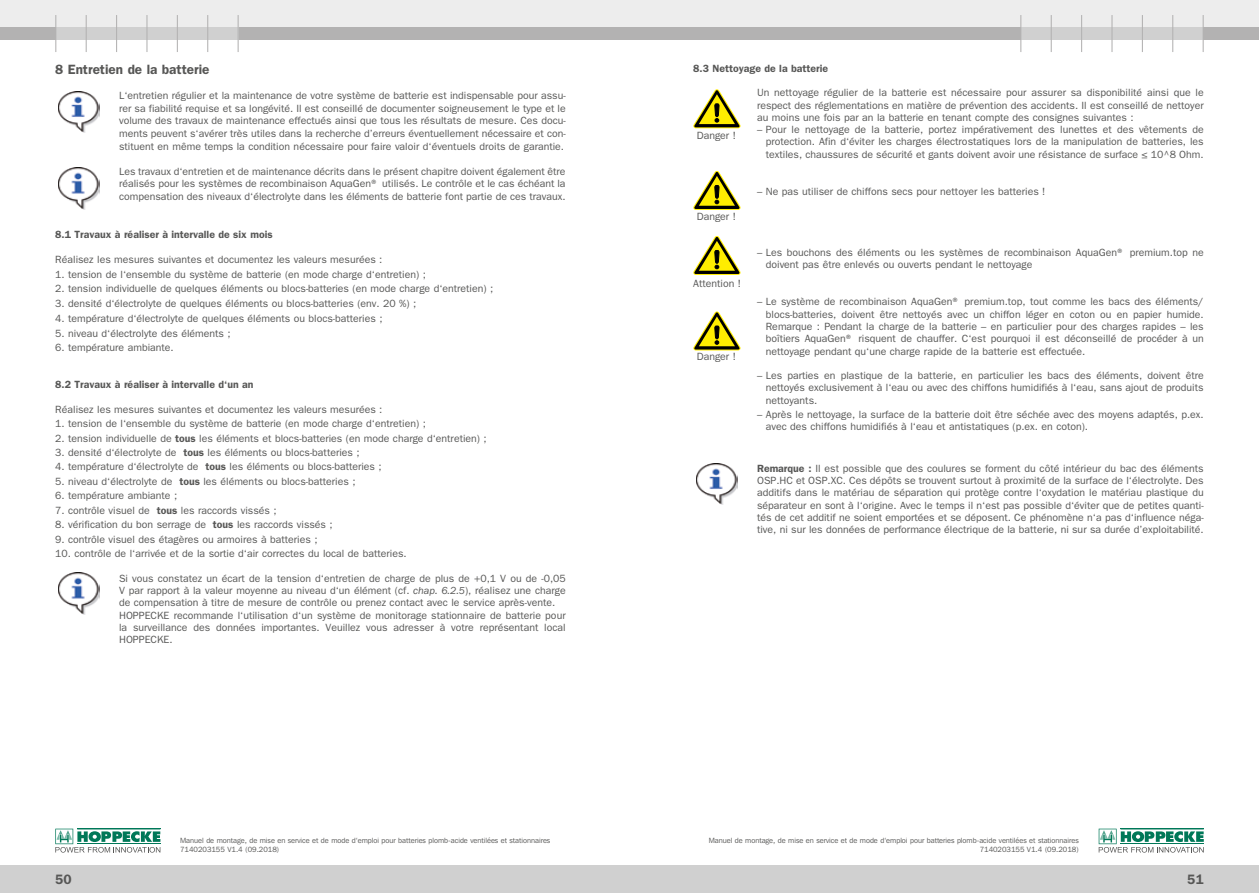
<style>
.page{position:relative;width:1259px;height:893px;background:#fff}
.page>*{position:absolute;margin:0;border:0;box-sizing:border-box;transform-origin:0 0}
.t1{font:600 13.5px "Franklin Gothic LT";color:#575756}
.t2{font:600 13.5px "Franklin Gothic IT Cby BT";color:#575756}
.t3{font:10.5px/12.3px "Franklin Gothic LT";color:#575756;text-align:justify}
.t4{font:600 10.5px "Franklin Gothic LT";color:#575756}
.t5{font:7.5px/9px "Franklin Gothic IT Cby BT";color:#575756}
.s1{font-weight:600}
.s2{font-style:italic}
</style>
<div class="page">
<div style="left:0;top:0;width:646px;height:28px;background:#ededed"></div>
<div style="left:629px;top:0;width:630px;height:28px;background:#ededed"></div>
<div style="left:1021px;top:28px;width:182px;height:12px;background:#d0d0d0"></div>
<div style="left:238px;top:28px;width:783px;height:12px;background:#b3b2b2"></div>
<div style="left:1203px;top:28px;width:56px;height:12px;background:#b3b2b2"></div>
<div style="left:56px;top:28px;width:182px;height:12px;background:#d0d0d0"></div>
<hr style="left:207px;top:15px;width:1px;height:37px;background:#b3b2b2">
<hr style="left:238px;top:15px;width:1px;height:37px;background:#b3b2b2">
<hr style="left:55px;top:15px;width:1px;height:37px;background:#b3b2b2">
<hr style="left:86px;top:15px;width:1px;height:37px;background:#b3b2b2">
<hr style="left:116px;top:15px;width:1px;height:37px;background:#b3b2b2">
<hr style="left:146px;top:15px;width:1px;height:37px;background:#b3b2b2">
<hr style="left:177px;top:15px;width:1px;height:37px;background:#b3b2b2">
<hr style="left:1172px;top:15px;width:1px;height:37px;background:#b3b2b2">
<hr style="left:1202px;top:15px;width:1px;height:37px;background:#b3b2b2">
<hr style="left:1020px;top:15px;width:1px;height:37px;background:#b3b2b2">
<hr style="left:1050px;top:15px;width:1px;height:37px;background:#b3b2b2">
<hr style="left:1081px;top:15px;width:1px;height:37px;background:#b3b2b2">
<hr style="left:1111px;top:15px;width:1px;height:37px;background:#b3b2b2">
<hr style="left:1141px;top:15px;width:2px;height:37px;background:#b3b2b2">
<div style="left:0;top:28px;width:56px;height:12px;background:#b3b2b2"></div>
<div style="left:0;top:865px;width:1259px;height:28px;background:#d0d0d0"></div>
<svg style="left:55px;top:829px;width:105px;height:24px"></svg>
<svg style="left:1098px;top:829px;width:105px;height:24px"></svg>
<img style="left:59px;top:91px;width:40px;height:42px">
<img style="left:59px;top:168px;width:40px;height:41px">
<img style="left:59px;top:573px;width:40px;height:41px">
<img style="left:697px;top:463px;width:40px;height:41px">
<svg style="left:693px;top:89px;width:47px;height:39px"></svg>
<svg style="left:693px;top:171px;width:47px;height:39px"></svg>
<svg style="left:693px;top:236px;width:47px;height:39px"></svg>
<svg style="left:693px;top:311px;width:47px;height:39px"></svg>
<p class="t1" style="left:55px;top:61px;width:156px">8 Entretien de la batterie</p>
<p class="t3" style="left:119px;top:89px;width:448px">L‘entretien régulier et la maintenance de votre système de batterie est indispensable pour assu&shy;rer sa fiabilité requise et sa longévité. Il est conseillé de documenter soigneusement le type et le volume des travaux de maintenance effectués ainsi que tous les résultats de mesure. Ces docu&shy;ments peuvent s‘avérer très utiles dans la recherche d’erreurs éventuellement nécessaire et con&shy;stituent en même temps la condition nécessaire pour faire valoir d‘éventuels droits de garantie.</p>
<p class="t3" style="left:119px;top:165px;width:448px">Les travaux d‘entretien et de maintenance décrits dans le présent chapitre doivent également être réalisés pour les systèmes de recombinaison AquaGen® utilisés. Le contrôle et le cas échéant la compensation des niveaux d‘électrolyte dans les éléments de batterie font partie de ces travaux.</p>
<p class="t4" style="left:55px;top:228px;width:219px">8.1 Travaux à réaliser à intervalle de six mois</p>
<p class="t3" style="left:55px;top:253px;width:329px">Réalisez les mesures suivantes et documentez les valeurs mesurées :</p>
<p class="t3" style="left:55px;top:268px;width:372px">1. tension de l‘ensemble du système de batterie (en mode charge d‘entretien) ;</p>
<p class="t3" style="left:55px;top:283px;width:439px">2. tension individuelle de quelques éléments ou blocs-batteries (en mode charge d‘entretien) ;</p>
<p class="t3" style="left:55px;top:297px;width:362px">3. densité d‘électrolyte de quelques éléments ou blocs-batteries (env. 20 %) ;</p>
<p class="t3" style="left:55px;top:312px;width:329px">4. température d‘électrolyte de quelques éléments ou blocs-batteries ;</p>
<p class="t3" style="left:55px;top:327px;width:177px">5. niveau d‘électrolyte des éléments ;</p>
<p class="t3" style="left:55px;top:342px;width:120px">6. température ambiante.</p>
<p class="t4" style="left:55px;top:378px;width:200px">8.2 Travaux à réaliser à intervalle d‘un an</p>
<p class="t3" style="left:55px;top:403px;width:329px">Réalisez les mesures suivantes et documentez les valeurs mesurées :</p>
<p class="t3" style="left:55px;top:418px;width:372px">1. tension de l‘ensemble du système de batterie (en mode charge d‘entretien) ;</p>
<p class="t3" style="left:55px;top:432px;width:433px">2. tension individuelle de <span class="s1">tous</span> les éléments et blocs-batteries (en mode charge d‘entretien) ;</p>
<p class="t3" style="left:55px;top:446px;width:306px">3. densité d‘électrolyte de <span class="s1">tous</span> les éléments ou blocs-batteries ;</p>
<p class="t3" style="left:55px;top:461px;width:328px">4. température d‘électrolyte de <span class="s1">tous</span> les éléments ou blocs-batteries ;</p>
<p class="t3" style="left:55px;top:475px;width:302px">5. niveau d‘électrolyte de <span class="s1">tous</span> les éléments ou blocs-batteries ;</p>
<p class="t3" style="left:55px;top:490px;width:123px">6. température ambiante ;</p>
<p class="t3" style="left:55px;top:504px;width:223px">7. contrôle visuel de <span class="s1">tous</span> les raccords vissés ;</p>
<p class="t3" style="left:55px;top:519px;width:279px">8. vérification du bon serrage de <span class="s1">tous</span> les raccords vissés ;</p>
<p class="t3" style="left:55px;top:533px;width:264px">9. contrôle visuel des étagères ou armoires à batteries ;</p>
<p class="t3" style="left:55px;top:547px;width:353px">10. contrôle de l‘arrivée et de la sortie d‘air correctes du local de batteries.</p>
<p class="t3" style="left:119px;top:572px;width:448px;text-align:left">Si vous constatez un écart de la tension d‘entretien de charge de plus de +0,1 V ou de -0,05<br>V par rapport à la valeur moyenne au niveau d‘un élément (cf. <span class="s2">chap. 6.2.5</span>), réalisez une charge de compensation à titre de mesure de contrôle ou prenez contact avec le service après-vente.<br>HOPPECKE recommande l‘utilisation d‘un système de monitorage stationnaire de batterie pour la surveillance des données importantes. Veuillez vous adresser à votre représentant local HOPPECKE.</p>
<p class="t4" style="left:693px;top:62px;width:136px">8.3 Nettoyage de la batterie</p>
<p class="t3" style="left:697px;top:130px;width:41px">Danger !</p>
<p class="t3" style="left:697px;top:210px;width:41px">Danger !</p>
<p class="t3" style="left:693px;top:277px;width:49px">Attention !</p>
<p class="t3" style="left:697px;top:350px;width:41px">Danger !</p>
<p class="t3" style="left:757px;top:87px;width:448px">Un nettoyage régulier de la batterie est nécessaire pour assurer sa disponibilité ainsi que le respect des réglementations en matière de prévention des accidents. Il est conseillé de nettoyer au moins une fois par an la batterie en tenant compte des consignes suivantes :</p>
<p class="t3" style="left:766px;top:124px;width:439px;text-indent:-9px">– Pour le nettoyage de la batterie, portez impérativement des lunettes et des vêtements de protection. Afin d‘éviter les charges électrostatiques lors de la manipulation de batteries, les textiles, chaussures de sécurité et gants doivent avoir une résistance de surface ≤ 10^8 Ohm.</p>
<p class="t3" style="left:757px;top:185px;width:290px">– Ne pas utiliser de chiffons secs pour nettoyer les batteries !</p>
<p class="t3" style="left:766px;top:246px;width:439px;text-indent:-9px">– Les bouchons des éléments ou les systèmes de recombinaison AquaGen® premium.top ne doivent pas être enlevés ou ouverts pendant le nettoyage</p>
<p class="t3" style="left:766px;top:296px;width:439px;text-indent:-9px">– Le système de recombinaison AquaGen® premium.top, tout comme les bacs des éléments/ blocs-batteries, doivent être nettoyés avec un chiffon léger en coton ou en papier humide.<br>Remarque : Pendant la charge de la batterie – en particulier pour des charges rapides – les boîtiers AquaGen® risquent de chauffer. C‘est pourquoi il est déconseillé de procéder à un nettoyage pendant qu‘une charge rapide de la batterie est effectuée.</p>
<p class="t3" style="left:766px;top:369px;width:439px;text-indent:-9px">– Les parties en plastique de la batterie, en particulier les bacs des éléments, doivent être nettoyés exclusivement à l‘eau ou avec des chiffons humidifiés à l‘eau, sans ajout de produits nettoyants.</p>
<p class="t3" style="left:766px;top:408px;width:439px;text-indent:-9px">– Après le nettoyage, la surface de la batterie doit être séchée avec des moyens adaptés, p.ex. avec des chiffons humidifiés à l‘eau et antistatiques (p.ex. en coton).</p>
<p class="t3" style="left:757px;top:462px;width:448px"><span class="s1">Remarque :</span> Il est possible que des coulures se forment du côté intérieur du bac des éléments OSP.HC et OSP.XC. Ces dépôts se trouvent surtout à proximité de la surface de l‘électrolyte. Des additifs dans le matériau de séparation qui protège contre l‘oxydation le matériau plastique du séparateur en sont à l‘origine. Avec le temps il n‘est pas possible d‘éviter que de petites quanti&shy;tés de cet additif ne soient emportées et se déposent. Ce phénomène n‘a pas d‘influence néga&shy;tive, ni sur les données de performance électrique de la batterie, ni sur sa durée d’exploitabilité.</p>
<p class="t5" style="left:180px;top:836px;width:372px">Manuel de montage, de mise en service et de mode d‘emploi pour batteries plomb-acide ventilées et stationnaires<br>7140203155 V1.4 (09.2018)</p>
<p class="t5" style="left:708px;top:836px;width:372px;text-align:right">Manuel de montage, de mise en service et de mode d‘emploi pour batteries plomb-acide ventilées et stationnaires<br>7140203155 V1.4 (09.2018)</p>
<p class="t2" style="left:55px;top:871px;width:18px">50</p>
<p class="t2" style="left:1187px;top:871px;width:18px">51</p>
</div>
